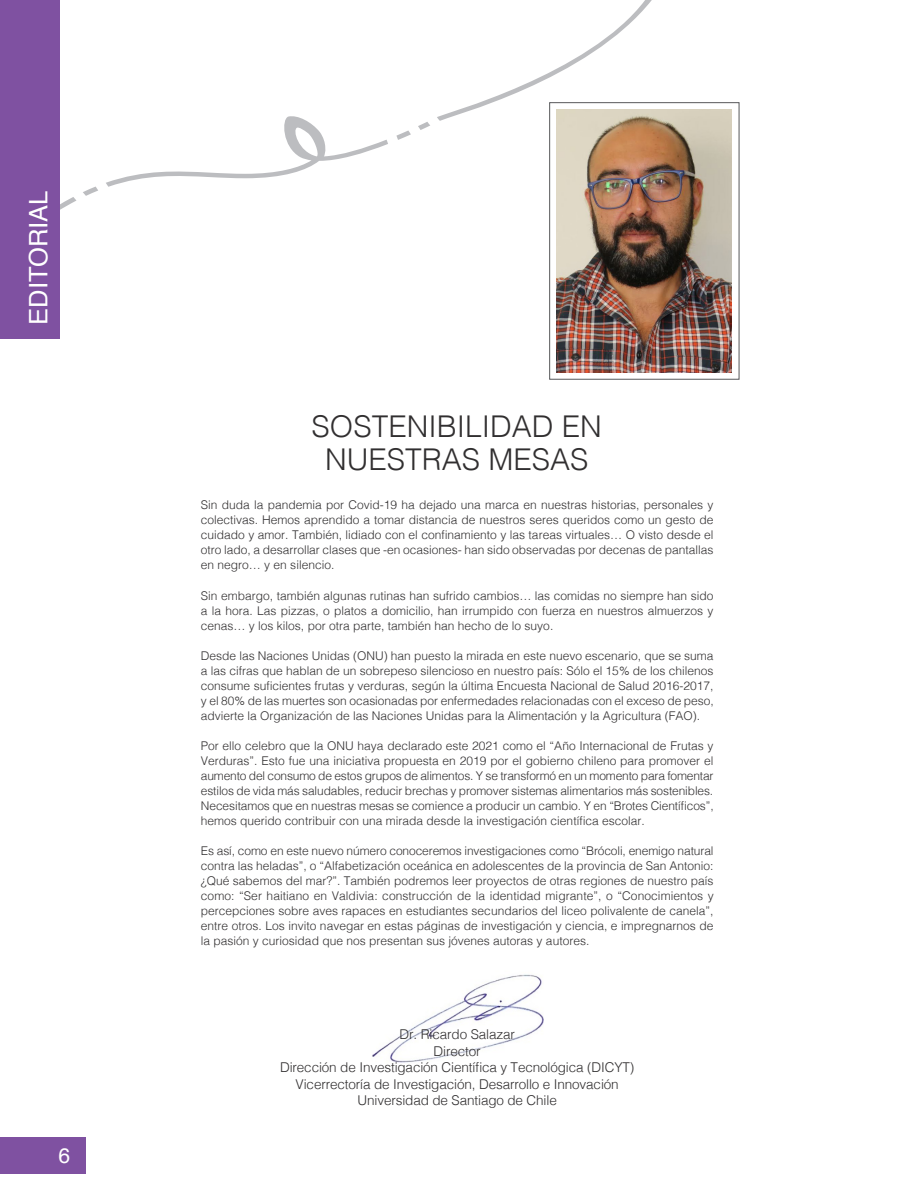
<style>
.page{position:relative;width:915px;height:1191px;background:#fff}
.page>*{position:absolute;margin:0;border:0;box-sizing:border-box;transform-origin:0 0}
.contenidos{font:300 30px "Helvetica";color:#312f30}
.Pie_de_pagina{font:25.5px "Helvetica";color:#fff}
.t1{font:21px "Helvetica";color:#fff}
.Pie_de_pagina-2{font:300 13.5px "Helvetica";letter-spacing:-.01em;color:#312f30}
.contenidos-2{font:300 12px/15px "Helvetica";color:#312f30;text-align:justify}
</style>
<div class="page">
<img style="left:372px;top:974px;width:171px;height:89px">
<div style="left:0;top:1137px;width:85px;height:37px;background:#7f51a1"></div>
<svg style="left:396px;top:130px;width:15px;height:10px"></svg>
<svg style="left:106px;top:116px;width:282px;height:71px"></svg>
<svg style="left:83px;top:186px;width:15px;height:10px"></svg>
<svg style="left:60px;top:197px;width:16px;height:13px"></svg>
<svg style="left:437px;top:0;width:214px;height:121px"></svg>
<svg style="left:418px;top:122px;width:12px;height:8px"></svg>
<div style="left:0;top:0;width:60px;height:339px;background:#7f51a1"></div>
<div style="left:549px;top:102px;width:190px;height:277px;border:1px solid #57585a"></div>
<img style="left:556px;top:110px;width:175px;height:262px">
<p class="Pie_de_pagina" style="left:19px;top:325px;width:136px;rotate:-90deg">EDITORIAL</p>
<p class="t1" style="left:58px;top:1139px;width:13px">6</p>
<p class="contenidos" style="left:311px;top:401px;width:292px">SOSTENIBILIDAD EN</p>
<p class="contenidos" style="left:325px;top:434px;width:265px">NUESTRAS MESAS</p>
<p class="contenidos-2" style="left:201px;top:497px;width:514px">Sin duda la pandemia por Covid-19 ha dejado una marca en nuestras historias, personales y colectivas. Hemos aprendido a tomar distancia de nuestros seres queridos como un gesto de cuidado y amor. También, lidiado con el confinamiento y las tareas virtuales… O visto desde el otro lado, a desarrollar clases que -en ocasiones- han sido observadas por decenas de pantallas en negro… y en silencio.</p>
<p class="contenidos-2" style="left:201px;top:587px;width:514px">Sin embargo, también algunas rutinas han sufrido cambios… las comidas no siempre han sido a la hora. Las pizzas, o platos a domicilio, han irrumpido con fuerza en nuestros almuerzos y cenas… y los kilos, por otra parte, también han hecho de lo suyo.</p>
<p class="contenidos-2" style="left:201px;top:647px;width:514px">Desde las Naciones Unidas (ONU) han puesto la mirada en este nuevo escenario, que se suma a las cifras que hablan de un sobrepeso silencioso en nuestro país: Sólo el 15% de los chilenos consume suficientes frutas y verduras, según la última Encuesta Nacional de Salud 2016-2017, y el 80% de las muertes son ocasionadas por enfermedades relacionadas con el exceso de peso, advierte la Organización de las Naciones Unidas para la Alimentación y la Agricultura (FAO).</p>
<p class="contenidos-2" style="left:201px;top:737px;width:514px">Por ello celebro que la ONU haya declarado este 2021 como el “Año Internacional de Frutas y Verduras”. Esto fue una iniciativa propuesta en 2019 por el gobierno chileno para promover el aumento del consumo de estos grupos de alimentos. Y se transformó en un momento para fomentar estilos de vida más saludables, reducir brechas y promover sistemas alimentarios más sostenibles.<br>Necesitamos que en nuestras mesas se comience a producir un cambio. Y en “Brotes Científicos”, hemos querido contribuir con una mirada desde la investigación científica escolar.</p>
<p class="contenidos-2" style="left:201px;top:842px;width:514px">Es así, como en este nuevo número conoceremos investigaciones como “Brócoli, enemigo natural contra las heladas”, o “Alfabetización oceánica en adolescentes de la provincia de San Antonio: ¿Qué sabemos del mar?”. También podremos leer proyectos de otras regiones de nuestro país como: “Ser haitiano en Valdivia: construcción de la identidad migrante”, o “Conocimientos y percepciones sobre aves rapaces en estudiantes secundarios del liceo polivalente de canela”, entre otros. Los invito navegar en estas páginas de investigación y ciencia, e impregnarnos de la pasión y curiosidad que nos presentan sus jóvenes autoras y autores.</p>
<p class="Pie_de_pagina-2" style="left:399px;top:1022px;width:117px">Dr. Ricardo Salazar</p>
<p class="Pie_de_pagina-2" style="left:433px;top:1039px;width:49px">Director</p>
<p class="Pie_de_pagina-2" style="left:280px;top:1055px;width:355px">Dirección de Investigación Científica y Tecnológica (DICYT)</p>
<p class="Pie_de_pagina-2" style="left:295px;top:1072px;width:324px">Vicerrectoría de Investigación, Desarrollo e Innovación</p>
<p class="Pie_de_pagina-2" style="left:357px;top:1088px;width:201px">Universidad de Santiago de Chile</p>
</div>
